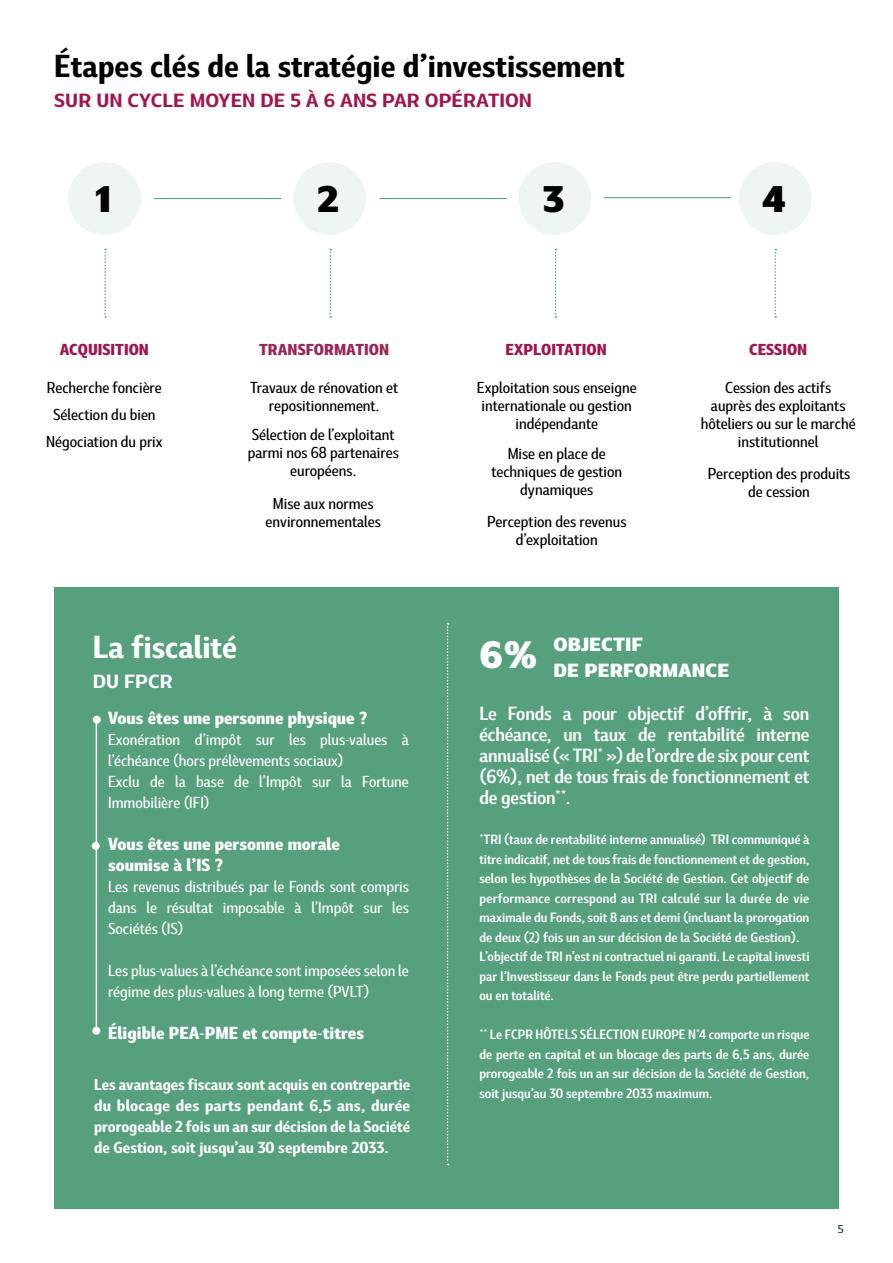
<style>
.page{position:relative;width:893px;height:1263px;background:#fff}
.page>*{position:absolute;margin:0;border:0;box-sizing:border-box;transform-origin:0 0}
.t1{font:800 expanded 34.95px "Marble Display";color:#000}
.t2{font:700 30px "Marble Display";color:#000}
.t3{font:700 30px "Marble Display";color:#fff}
.t4{font:600 18px/21px "Marble Display";letter-spacing:-.01em;color:#fff;text-align:justify}
.t5{font:700 expanded 18px "Marble Display";color:#9f164e}
.t6{font:800 expanded 18px/25.5px "Marble Display";color:#fff}
.t7{font:700 expanded 18px "Marble Display";color:#fff}
.t8{font:800 16.5px/21px "Marble Display";color:#fff}
.t9{font:500 15px/18px "Marble Display";color:#000;text-align:center}
.t10{font:500 15px/21px "Marble Display";color:#fff}
.t11{font:700 15px/21px "Marble Display";color:#fff;text-align:justify}
.t12{font:800 15px "Marble Display";color:#9f164e}
.t13{font:800 15px "Marble Display";color:#9b2555}
.t14{font:600 12.75px/19.5px "Marble Display";color:#fff}
.t15{font:500 expanded 10.5px "Marble Display";color:#00233b}
</style>
<div class="page">
<div style="left:54px;top:588px;width:785px;height:621px;background:#57a07e"></div>
<svg style="left:447px;top:623px;width:2px;height:542px"></svg>
<div style="left:93px;top:716px;width:8px;height:8px;background:#fff;border-radius:50%"></div>
<div style="left:92px;top:842px;width:8px;height:8px;background:#fff;border-radius:50%"></div>
<div style="left:92px;top:1027px;width:8px;height:8px;background:#fff;border-radius:50%"></div>
<div style="left:68px;top:162px;width:73px;height:73px;background:#eef5f2;border-radius:50%"></div>
<div style="left:293px;top:162px;width:73px;height:73px;background:#eef5f2;border-radius:50%"></div>
<div style="left:518px;top:162px;width:73px;height:73px;background:#eef5f2;border-radius:50%"></div>
<div style="left:739px;top:162px;width:73px;height:73px;background:#eef5f2;border-radius:50%"></div>
<hr style="left:154px;top:198px;width:127px;height:1px;background:#57a07e">
<hr style="left:380px;top:198px;width:127px;height:1px;background:#57a07e">
<hr style="left:604px;top:197px;width:127px;height:1px;background:#57a07e">
<svg style="left:104px;top:249px;width:2px;height:69px"></svg>
<svg style="left:330px;top:249px;width:1px;height:69px"></svg>
<svg style="left:555px;top:249px;width:1px;height:69px"></svg>
<svg style="left:774px;top:249px;width:2px;height:69px"></svg>
<hr style="left:96px;top:720px;width:1px;height:307px;background:#fff">
<h2 class="t2" style="left:54px;top:40px;width:572px">Étapes clés de la stratégie d’investissement</h2>
<h3 class="t5" style="left:54px;top:85px;width:479px">SUR UN CYCLE MOYEN DE 5 À 6 ANS PAR OPÉRATION</h3>
<h1 class="t1" style="left:95px;top:168px;width:18px">1</h1>
<h1 class="t1" style="left:318px;top:168px;width:23px">2</h1>
<h1 class="t1" style="left:543px;top:168px;width:23px">3</h1>
<h1 class="t1" style="left:762px;top:168px;width:25px">4</h1>
<p class="t12" style="left:60px;top:337px;width:91px">ACQUISITION</p>
<p class="t13" style="left:259px;top:337px;width:131px">TRANSFORMATION</p>
<p class="t12" style="left:506px;top:337px;width:103px">EXPLOITATION</p>
<p class="t12" style="left:749px;top:337px;width:60px">CESSION</p>
<p class="t9" style="left:250px;top:377px;width:150px">Travaux de rénovation et repositionnement.</p>
<p class="t9" style="left:248px;top:424px;width:152px">Sélection de l’exploitant parmi nos 68 partenaires européens.</p>
<p class="t9" style="left:266px;top:493px;width:117px">Mise aux normes environnementales</p>
<p class="t9" style="left:46px;top:373px;width:118px;line-height:27px">Recherche foncière<br>Sélection du bien<br>Négociation du prix</p>
<p class="t9" style="left:701px;top:377px;width:157px">Cession des actifs<br>auprès des exploitants hôteliers ou sur le marché institutionnel</p>
<p class="t9" style="left:708px;top:463px;width:144px">Perception des produits de cession</p>
<p class="t9" style="left:477px;top:377px;width:161px">Exploitation sous enseigne internationale ou gestion indépendante</p>
<p class="t9" style="left:491px;top:443px;width:132px">Mise en place de techniques de gestion dynamiques</p>
<p class="t9" style="left:487px;top:511px;width:141px">Perception des revenus d’exploitation</p>
<h2 class="t3" style="left:93px;top:621px;width:146px">La fiscalité</h2>
<h3 class="t7" style="left:93px;top:665px;width:81px">DU FPCR</h3>
<p class="t8" style="left:108px;top:705px;width:262px">Vous êtes une personne physique ?</p>
<p class="t10" style="left:108px;top:727px;width:302px">Exonération d’impôt sur les plus-values à l’échéance (hors prélèvements sociaux)<br>Exclu de la base de l’Impôt sur la Fortune Immobilière (IFI)</p>
<p class="t8" style="left:108px;top:831px;width:233px">Vous êtes une personne morale soumise à l’IS ?</p>
<p class="t10" style="left:108px;top:874px;width:302px;text-align:justify">Les revenus distribués par le Fonds sont compris dans le résultat imposable à l’Impôt sur les Sociétés (IS)</p>
<p class="t10" style="left:108px;top:958px;width:302px">Les plus-values à l’échéance sont imposées selon le régime des plus-values à long terme (PVLT)</p>
<p class="t8" style="left:108px;top:1020px;width:257px">Éligible PEA-PME et compte-titres</p>
<p class="t11" style="left:94px;top:1072px;width:318px">Les avantages fiscaux sont acquis en contrepartie du blocage des parts pendant 6,5 ans, durée prorogeable 2 fois un an sur décision de la Société de Gestion, soit jusqu’au 30 septembre 2033.</p>
<h3 class="t6" style="left:479px;top:630px;width:251px;text-indent:74px">OBJECTIF<br><sup>6%</sup> DE PERFORMANCE</h3>
<h3 class="t4" style="left:479px;top:700px;width:331px">Le Fonds a pour objectif d’offrir, à son échéance, un taux de rentabilité interne annualisé (« TRI* ») de l’ordre de six pour cent (6%), net de tous frais de fonctionnement et de gestion**.</h3>
<p class="t14" style="left:479px;top:828px;width:332px">*TRI (taux de rentabilité interne annualisé) TRI communiqué à titre indicatif, net de tous frais de fonctionnement et de gestion, selon les hypothèses de la Société de Gestion. Cet objectif de performance correspond au TRI calculé sur la durée de vie maximale du Fonds, soit 8 ans et demi (incluant la prorogation de deux (2) fois un an sur décision de la Société de Gestion).<br>L’objectif de TRI n’est ni contractuel ni garanti. Le capital investi par l’Investisseur dans le Fonds peut être perdu partiellement ou en totalité.</p>
<p class="t14" style="left:479px;top:1023px;width:332px;text-align:justify">** Le FCPR HÔTELS SÉLECTION EUROPE N°4 comporte un risque de perte en capital et un blocage des parts de 6,5 ans, durée prorogeable 2 fois un an sur décision de la Société de Gestion, soit jusqu’au 30 septembre 2033 maximum.</p>
<p class="t15" style="left:838px;top:1220px;width:7px">5</p>
</div>
